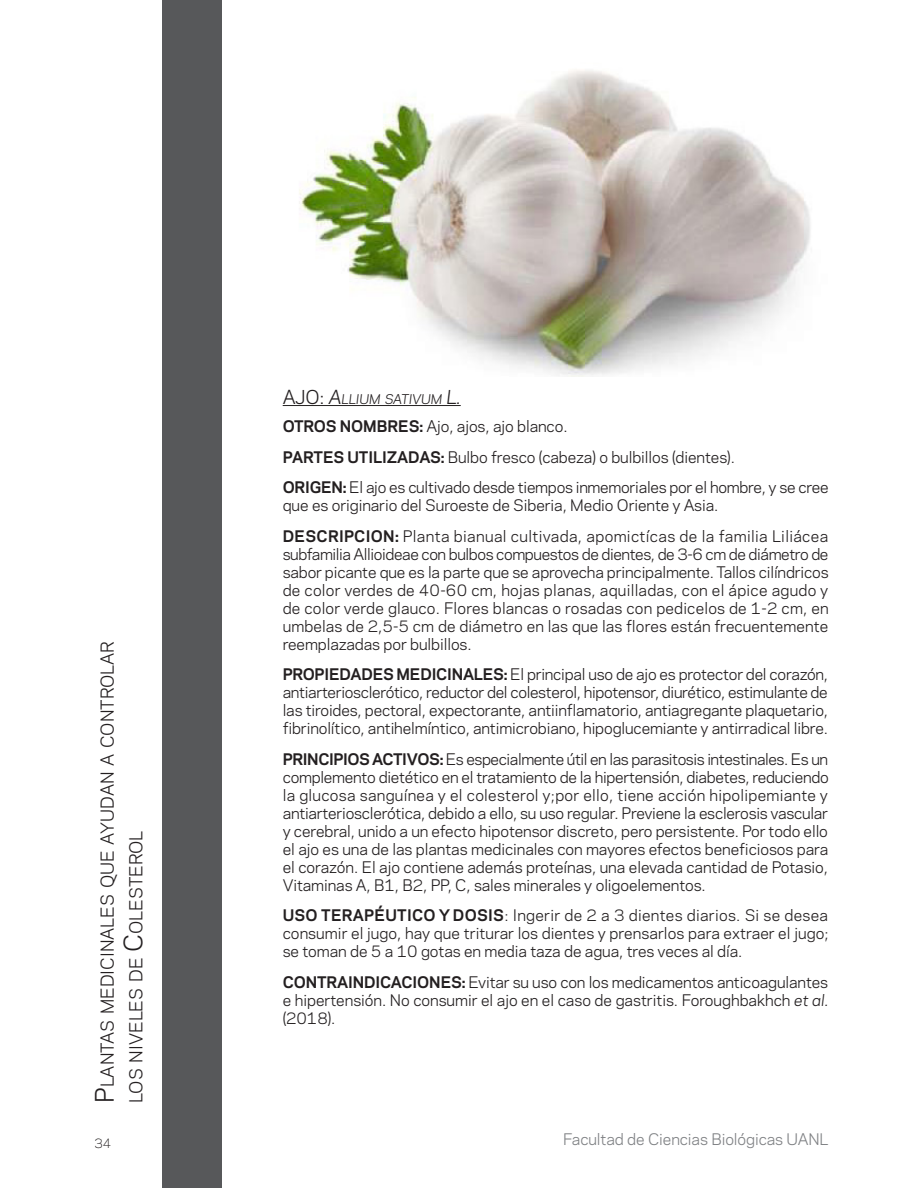
<style>
.page{position:relative;width:918px;height:1188px;background:#fff}
.page>*{position:absolute;margin:0;border:0;box-sizing:border-box;transform-origin:0 0}
.t1{font:16.8px/28.8px "Galaxie Polaris";color:#231f20}
.t2{font:15px/18px "Galaxie Polaris";letter-spacing:-.005em;color:#231f20;text-align:justify}
.t3{font:15px "Galaxie Polaris";letter-spacing:-.005em;color:#808285}
.t4{font:italic 12.6px "Galaxie Polaris";letter-spacing:-.01em;color:#231f20}
.t5{font:300 12.15px "Galaxie Polaris";color:#231f20}
.s1{font-style:normal;font-size:18px}
.s2{font-size:18px}
.s3{font-weight:700}
.s4{font-style:italic}
.s5{font-size:24px}
</style>
<div class="page">
<hr style="left:283px;top:405px;width:178px;height:1px;background:#231f20">
<img style="left:299px;top:70px;width:511px;height:306px">
<div style="left:163px;top:0;width:59px;height:1188px;background:#57585a"></div>
<p class="t4" style="left:283px;top:389px;width:180px"><span class="s1">AJO:</span> <span class="s2">A</span>LLIUM SATIVUM <span class="s2">L.</span></p>
<p class="t2" style="left:283px;top:417px;width:286px"><span class="s3">OTROS NOMBRES:</span> Ajo, ajos, ajo blanco.</p>
<p class="t2" style="left:283px;top:447px;width:454px"><span class="s3">PARTES UTILIZADAS:</span> Bulbo fresco (cabeza) o bulbillos (dientes).</p>
<p class="t2" style="left:283px;top:478px;width:547px"><span class="s3">ORIGEN:</span> El ajo es cultivado desde tiempos inmemoriales por el hombre, y se cree que es originario del Suroeste de Siberia, Medio Oriente y Asia.</p>
<p class="t2" style="left:283px;top:526px;width:548px"><span class="s3">DESCRIPCION:</span> Planta bianual cultivada, apomictícas de la familia Liliácea subfamilia Allioideae con bulbos compuestos de dientes, de 3-6 cm de diámetro de sabor picante que es la parte que se aprovecha principalmente. Tallos cilíndricos de color verdes de 40-60 cm, hojas planas, aquilladas, con el ápice agudo y de color verde glauco. Flores blancas o rosadas con pedicelos de 1-2 cm, en umbelas de 2,5-5 cm de diámetro en las que las flores están frecuentemente reemplazadas por bulbillos.</p>
<p class="t2" style="left:283px;top:665px;width:547px"><span class="s3">PROPIEDADES MEDICINALES:</span> El principal uso de ajo es protector del corazón, antiarteriosclerótico, reductor del colesterol, hipotensor, diurético, estimulante de las tiroides, pectoral, expectorante, antiinflamatorio, antiagregante plaquetario, fibrinolítico, antihelmíntico, antimicrobiano, hipoglucemiante y antirradical libre.</p>
<p class="t2" style="left:283px;top:749px;width:548px"><span class="s3">PRINCIPIOS ACTIVOS:</span> Es especialmente útil en las parasitosis intestinales. Es un complemento dietético en el tratamiento de la hipertensión, diabetes, reduciendo la glucosa sanguínea y el colesterol y;por ello, tiene acción hipolipemiante y antiarteriosclerótica, debido a ello, su uso regular. Previene la esclerosis vascular y cerebral, unido a un efecto hipotensor discreto, pero persistente. Por todo ello el ajo es una de las plantas medicinales con mayores efectos beneficiosos para el corazón. El ajo contiene además proteínas, una elevada cantidad de Potasio, Vitaminas A, B1, B2, PP, C, sales minerales y oligoelementos.</p>
<p class="t2" style="left:283px;top:906px;width:547px"><span class="s3">USO TERAPÉUTICO Y DOSIS</span>: Ingerir de 2 a 3 dientes diarios. Si se desea consumir el jugo, hay que triturar los dientes y prensarlos para extraer el jugo; se toman de 5 a 10 gotas en media taza de agua, tres veces al día.</p>
<p class="t2" style="left:283px;top:972px;width:547px"><span class="s3">CONTRAINDICACIONES:</span> Evitar su uso con los medicamentos anticoagulantes e hipertensión. No consumir el ajo en el caso de gastritis. Foroughbakhch <span class="s4">et al. </span>(2018).</p>
<p class="t1" style="left:92px;top:1103px;width:463px;rotate:-90deg"><span class="s5">P</span>lantas m edicinales que ayudan a controlar los niveles de <span class="s5">C</span>olesterol</p>
<p class="t5" style="left:94px;top:1134px;width:18px">34</p>
<p class="t3" style="left:563px;top:1128px;width:267px">Facultad de Ciencias Biológicas UANL</p>
</div>
